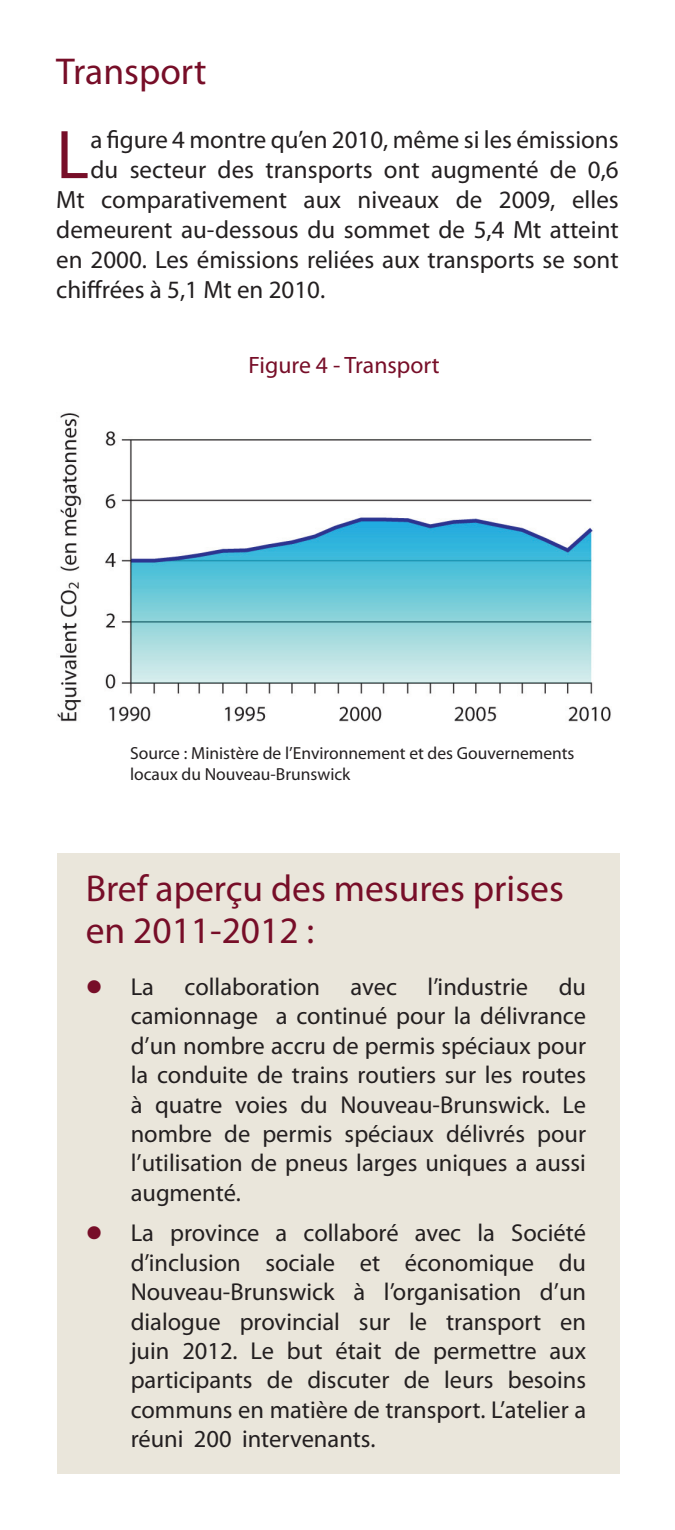
<style>
.page{position:relative;width:675px;height:1530px;background:#fff}
.page>*{position:absolute;margin:0;border:0;box-sizing:border-box;transform-origin:0 0}
.t1{font:69.5px "Myriad Pro";color:#770e28}
.t2{font:37.5px/42.5px "Myriad Pro";color:#770e28}
.t3{font:25px "Myriad Pro";color:#231f20}
.t4{font:24.5px/29.5px "Myriad Pro";color:#231f20;text-align:justify}
.t5{font:23.75px "Myriad Pro";color:#770e28}
.t6{font:17.5px/21px "Myriad Pro";color:#231f20}
</style>
<div class="page">
<div style="left:57px;top:853px;width:563px;height:621px;background:#eae6db"></div>
<img style="left:57px;top:413px;width:554px;height:309px">
<h2 class="t2" style="left:56px;top:50px;width:152px">Transport</h2>
<h1 class="t1" style="left:56px;top:112px;width:34px">L</h1>
<p class="t3" style="left:90px;top:124px;width:530px">a figure 4 montre qu’en 2010, même si les émissions</p>
<p class="t3" style="left:90px;top:154px;width:530px">du secteur des transports ont augmenté de 0,6</p>
<p class="t3" style="left:56px;top:184px;width:564px">Mt comparativement aux niveaux de 2009, elles</p>
<p class="t3" style="left:56px;top:214px;width:564px">demeurent au-dessous du sommet de 5,4 Mt atteint</p>
<p class="t3" style="left:56px;top:244px;width:564px">en 2000. Les émissions reliées aux transports se sont</p>
<p class="t3" style="left:56px;top:274px;width:271px">chiffrées à 5,1 Mt en 2010.</p>
<p class="t5" style="left:249px;top:351px;width:193px">Figure 4 - Transport</p>
<p class="t6" style="left:130px;top:742px;width:446px">Source : Ministère de l’Environnement et des Gouvernements locaux du Nouveau-Brunswick</p>
<h2 class="t2" style="left:86px;top:866px;width:480px">Bref aperçu des mesures prises en 2011-2012 :</h2>
<p class="t4" style="left:131px;top:972px;width:457px">La collaboration avec l’industrie du camionnage a continué pour la délivrance d’un nombre accru de permis spéciaux pour la conduite de trains routiers sur les routes à quatre voies du Nouveau-Brunswick. Le nombre de permis spéciaux délivrés pour l’utilisation de pneus larges uniques a aussi augmenté.</p>
<p class="t4" style="left:131px;top:1218px;width:457px">La province a collaboré avec la Société d’inclusion sociale et économique du Nouveau-Brunswick à l’organisation d’un dialogue provincial sur le transport en juin 2012. Le but était de permettre aux participants de discuter de leurs besoins communs en matière de transport. L’atelier a réuni 200 intervenants.</p>
</div>
